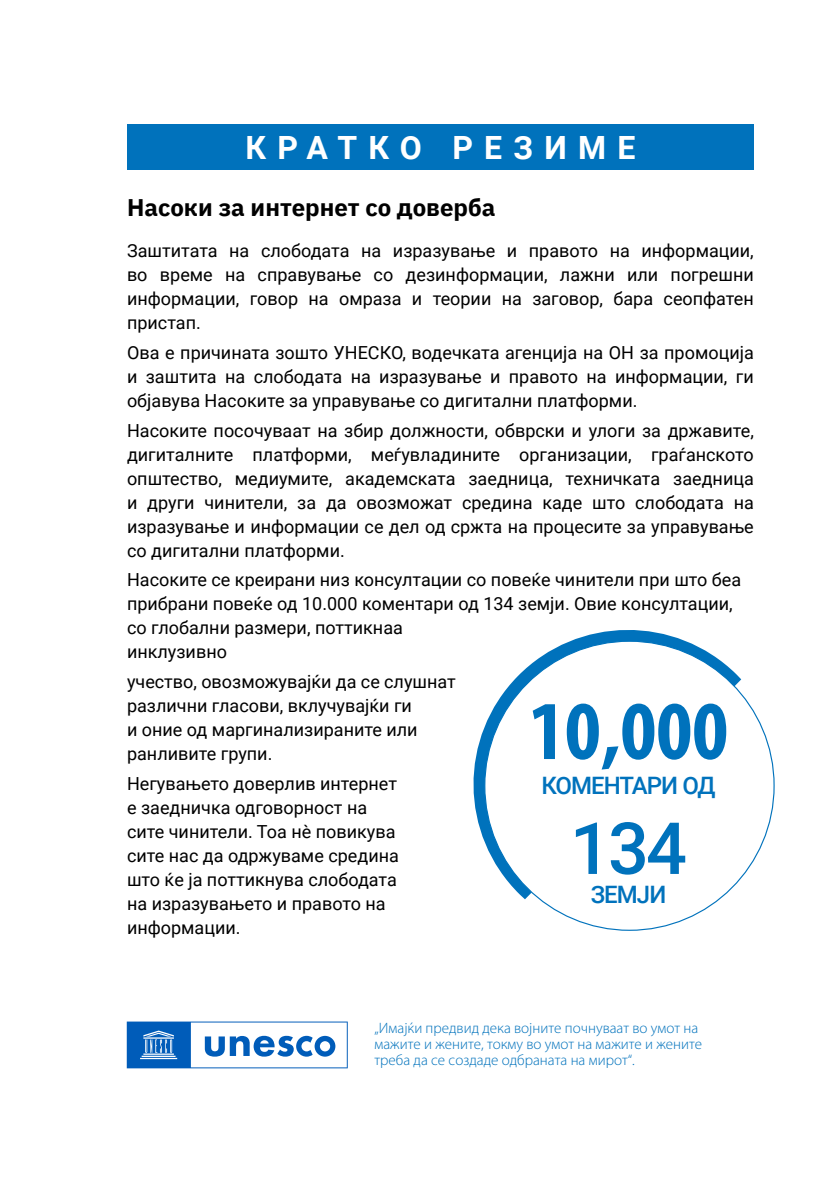
<style>
.page{position:relative;width:840px;height:1191px;background:#fff}
.page>*{position:absolute;margin:0;border:0;box-sizing:border-box;transform-origin:0 0}
.t1{font:700 condensed 84.2px "Myriad Pro";color:#0072bc}
.t2{font:500 72px "Roboto";color:#0072bc}
.t3{font:700 32px "Roboto";letter-spacing:.35em;color:#fff}
.t4{font:700 24px "IBM Plex Sans";color:#000}
.t5{font:500 24px "Roboto";letter-spacing:-.04em;color:#0072bc}
.t6{font:18px/24px "Roboto";color:#000;text-align:justify}
.t7{font:300 15px/16px "Myriad Pro";color:#0072bc}
</style>
<div class="page">
<svg style="left:127px;top:1021px;width:220px;height:47px"></svg>
<div style="left:127px;top:124px;width:626px;height:45px;background:#0072bc"></div>
<svg style="left:473px;top:630px;width:274px;height:276px"></svg>
<div style="left:484px;top:641px;width:289px;height:289px;background:#fff;border-radius:50%"></div>
<h3 class="t3" style="left:245px;top:125px;width:391px">КРАТКО РЕЗИМЕ</h3>
<h3 class="t4" style="left:127px;top:189px;width:370px">Насоки за интернет со доверба</h3>
<p class="t6" style="left:127px;top:238px;width:628px">Заштитата на слободата на изразување и правото на информации, во време на справување со дезинформации, лажни или погрешни информации, говор на омраза и теории на заговор, бара сеопфатен пристап.</p>
<p class="t6" style="left:127px;top:340px;width:628px">Ова е причината зошто УНЕСКО, водечката агенција на ОН за промоција и заштита на слободата на изразување и правото на информации, ги објавува Насоките за управување со дигитални платформи.</p>
<p class="t6" style="left:127px;top:417px;width:628px">Насоките посочуваат на збир должности, обврски и улоги за државите, дигиталните платформи, меѓувладините организации, граѓанското општество, медиумите, академската заедница, техничката заедница и други чинители, за да овозможат средина каде што слободата на изразување и информации се дел од сржта на процесите за управување со дигитални платформи.</p>
<p class="t6" style="left:127px;top:567px;width:615px;text-align:left">Насоките се креирани низ консултации со повеќе чинители при што беа прибрани повеќе од 10.000 коментари од 134 земји. Овие консултации, со глобални размери, поттикнаа<br>инклузивно</p>
<p class="t6" style="left:127px;top:669px;width:330px;text-align:left">учество, овозможувајќи да се слушнат различни гласови, вклучувајќи ги<br>и оние од маргинализираните или ранливите групи.</p>
<p class="t6" style="left:127px;top:770px;width:273px;text-align:left">Негувањето доверлив интернет е заедничка одговорност на сите чинители. Тоа нѐ повикува сите нас да одржуваме средина што ќе ја поттикнува слободата на изразувањето и правото на информации.</p>
<h1 class="t1" style="left:528px;top:678px;width:201px">10,000</h1>
<h3 class="t5" style="left:541px;top:768px;width:176px">КОМЕНТАРИ ОД</h3>
<h2 class="t2" style="left:569px;top:798px;width:118px">134</h2>
<h3 class="t5" style="left:590px;top:877px;width:77px">ЗЕМЈИ</h3>
<p class="t7" style="left:374px;top:1020px;width:329px">„Имајќи предвид дека војните почнуваат во умот на мажите и жените, токму во умот на мажите и жените треба да се создаде одбраната на мирот“.</p>
</div>
